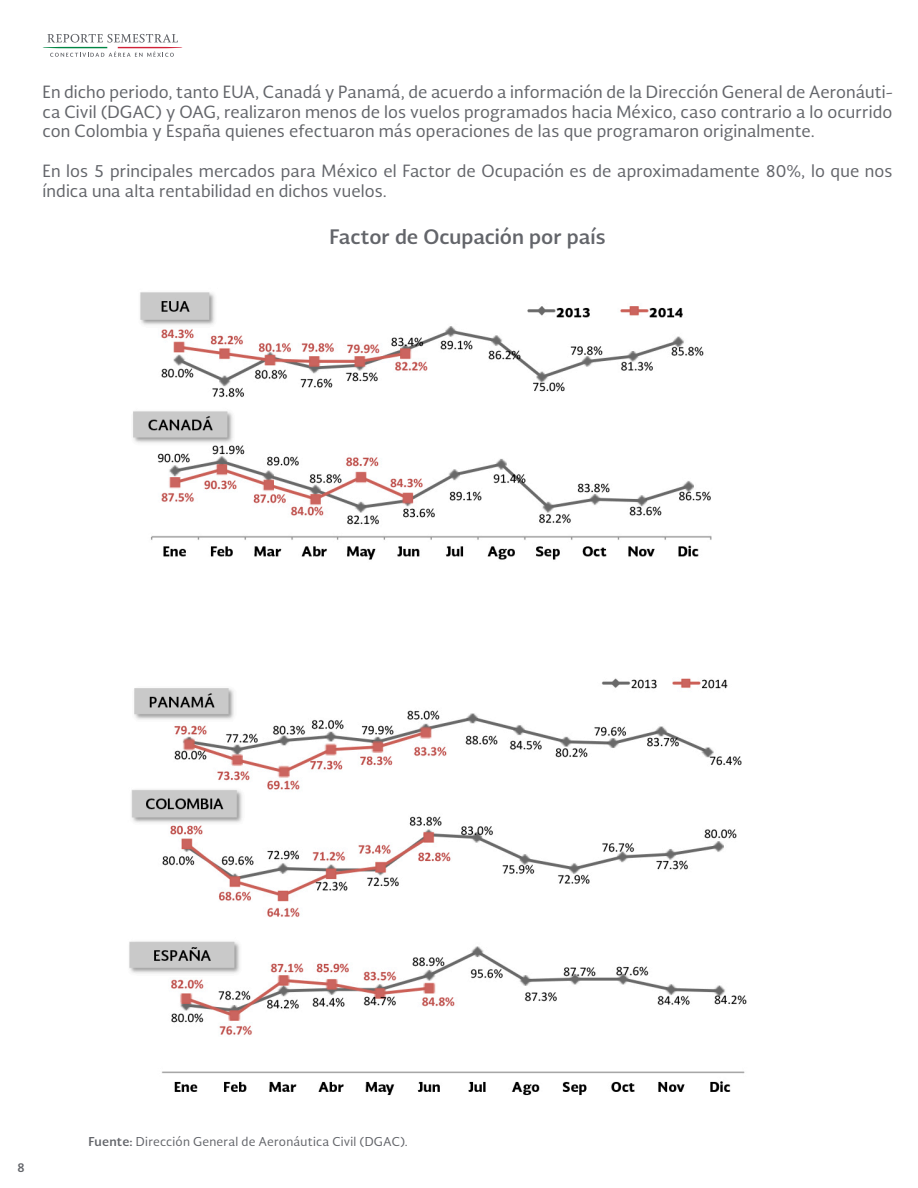
<style>
.page{position:relative;width:918px;height:1188px;background:#fff}
.page>*{position:absolute;margin:0;border:0;box-sizing:border-box;transform-origin:0 0}
.Estilo_de_párrafo_1{font:700 19.5px "Soberana Sans";color:#63656a}
.Estilo_de_párrafo_1-2{font:16.5px/19.8px "Soberana Sans";letter-spacing:.005em;color:#63656a;text-align:justify}
.Estilo_de_párrafo_1-3{font:12px "Soberana Sans";letter-spacing:.02em;color:#63656a}
.t1{font:700 12px "Soberana Sans";color:#63656a}
.s1{font-weight:700}
</style>
<div class="page">
<svg style="left:43px;top:34px;width:140px;height:23px"></svg>
<img style="left:129px;top:292px;width:618px;height:804px">
<p class="Estilo_de_párrafo_1-2" style="left:43px;top:81px;width:851px">En dicho periodo, tanto EUA, Canadá y Panamá, de acuerdo a información de la Dirección General de Aeronáuti&shy;ca Civil (DGAC) y OAG, realizaron menos de los vuelos programados hacia México, caso contrario a lo ocurrido con Colombia y España quienes efectuaron más operaciones de las que programaron originalmente.</p>
<p class="Estilo_de_párrafo_1-2" style="left:43px;top:160px;width:852px">En los 5 principales mercados para México el Factor de Ocupación es de aproximadamente 80%, lo que nos índica una alta rentabilidad en dichos vuelos.</p>
<p class="Estilo_de_párrafo_1" style="left:329px;top:223px;width:278px">Factor de Ocupación por país</p>
<p class="t1" style="left:17px;top:1159px;width:9px">8</p>
<p class="Estilo_de_párrafo_1-3" style="left:88px;top:1134px;width:321px"><span class="s1">Fuente:</span> Dirección General de Aeronáutica Civil (DGAC).</p>
</div>
